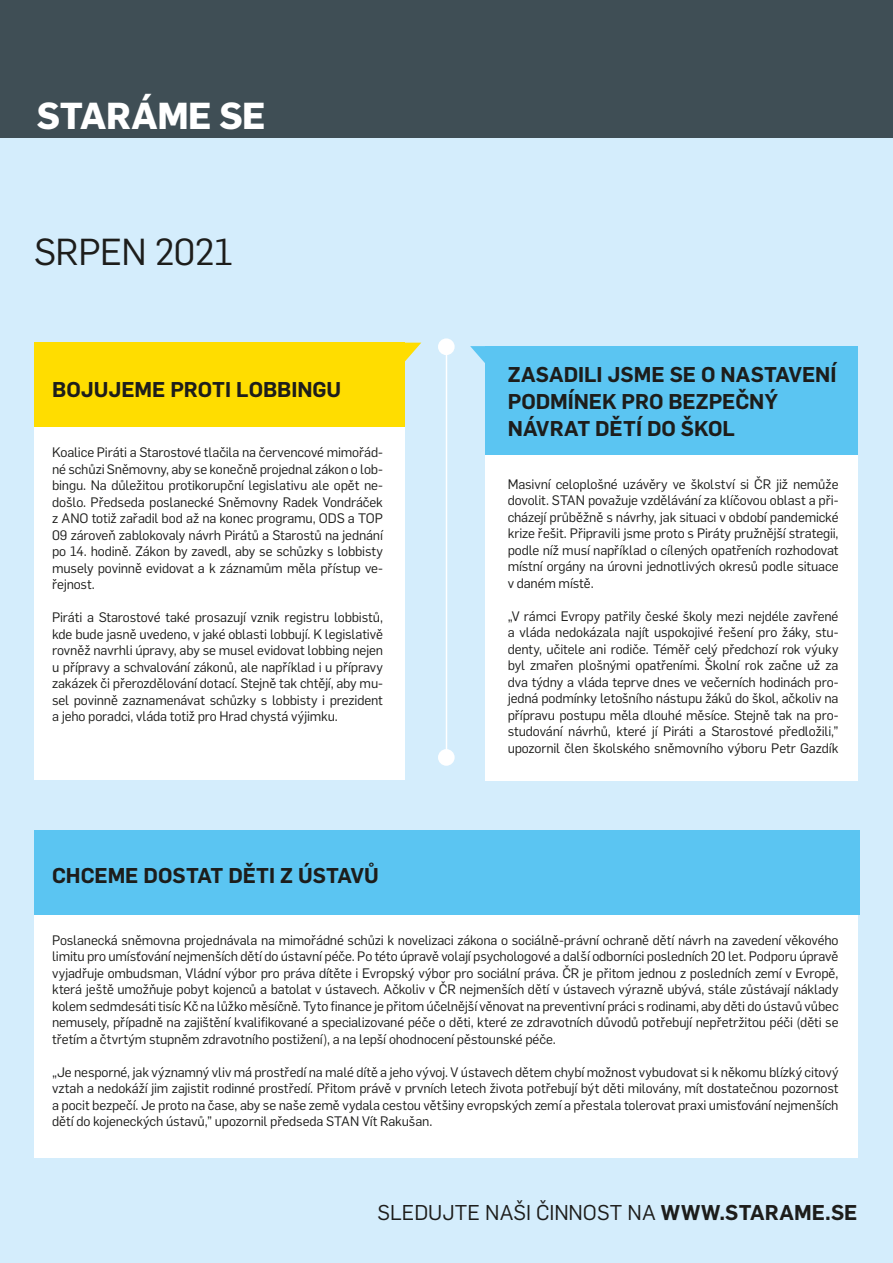
<style>
.page{position:relative;width:893px;height:1263px;background:#d4edfc}
.page>*{position:absolute;margin:0;border:0;box-sizing:border-box;transform-origin:0 0}
.t1{font:700 36.9px "Flama";letter-spacing:-.01em;color:#fff}
.t2{font:36.9px "Flama";letter-spacing:-.01em;color:#1d1d1b}
.t3{font:600 21px/27px "Flama";color:#1d1d1b}
.t4{font:21px "Flama";color:#1d1d1b}
.t5{font:13.5px/16.5px "Flama";letter-spacing:-.01em;color:#1d1d1b;text-align:justify}
.s1{font-weight:600}
</style>
<div class="page">
<div style="left:34px;top:376px;width:371px;height:404px;background:#fff"></div>
<hr style="left:446px;top:342px;width:1px;height:415px;background:#fff">
<div style="left:34px;top:342px;width:371px;height:85px;background:#fd0"></div>
<svg style="left:405px;top:343px;width:16px;height:19px"></svg>
<div style="left:438px;top:338px;width:17px;height:17px;background:#fff;border-radius:50%"></div>
<div style="left:0;top:0;width:893px;height:138px;background:#3f4e55"></div>
<svg style="left:470px;top:346px;width:15px;height:17px"></svg>
<div style="left:485px;top:377px;width:373px;height:403px;background:#fff"></div>
<div style="left:485px;top:346px;width:373px;height:108px;background:#5bc5f2"></div>
<div style="left:34px;top:864px;width:824px;height:293px;background:#fff"></div>
<div style="left:34px;top:830px;width:826px;height:84px;background:#5bc5f2"></div>
<div style="left:438px;top:749px;width:17px;height:17px;background:#fff;border-radius:50%"></div>
<h1 class="t1" style="left:37px;top:89px;width:230px">STARÁME SE</h1>
<h1 class="t2" style="left:34px;top:226px;width:200px">SRPEN 2021</h1>
<h2 class="t3" style="left:52px;top:374px;width:291px">BOJUJEME PROTI LOBBINGU</h2>
<p class="t5" style="left:52px;top:443px;width:332px">Koalice Piráti a Starostové tlačila na červencové mimořád&shy;né schůzi Sněmovny, aby se konečně projednal zákon o lob&shy;bingu. Na důležitou protikorupční legislativu ale opět ne&shy;došlo. Předseda poslanecké Sněmovny Radek Vondráček z ANO totiž zařadil bod až na konec programu, ODS a TOP 09 zároveň zablokovaly návrh Pirátů a Starostů na jednání po 14. hodině. Zákon by zavedl, aby se schůzky s lobbisty musely povinně evidovat a k záznamům měla přístup ve&shy;řejnost.</p>
<p class="t5" style="left:52px;top:608px;width:332px">Piráti a Starostové také prosazují vznik registru lobbistů, kde bude jasně uvedeno, v jaké oblasti lobbují. K legislativě rovněž navrhli úpravy, aby se musel evidovat lobbing nejen u přípravy a schvalování zákonů, ale například i u přípravy zakázek či přerozdělování dotací. Stejně tak chtějí, aby mu&shy;sel povinně zaznamenávat schůzky s lobbisty i prezident a jeho poradci, vláda totiž pro Hrad chystá výjimku.</p>
<h2 class="t3" style="left:52px;top:860px;width:328px">CHCEME DOSTAT DĚTI Z ÚSTAVŮ</h2>
<h2 class="t3" style="left:508px;top:359px;width:330px">ZASADILI JSME SE O NASTAVENÍ<br>PODMÍNEK PRO BEZPEČNÝ<br>NÁVRAT DĚTÍ DO ŠKOL</h2>
<p class="t5" style="left:508px;top:475px;width:332px">Masivní celoplošné uzávěry ve školství si ČR již nemůže dovolit. STAN považuje vzdělávání za klíčovou oblast a při&shy;cházejí průběžně s návrhy, jak situaci v období pandemické krize řešit. Připravili jsme proto s Piráty pružnější strategii, podle níž musí například o cílených opatřeních rozhodovat místní orgány na úrovni jednotlivých okresů podle situace v daném místě.</p>
<p class="t5" style="left:508px;top:607px;width:332px">„V rámci Evropy patřily české školy mezi nejdéle zavřené a vláda nedokázala najít uspokojivé řešení pro žáky, stu&shy;denty, učitele ani rodiče. Téměř celý předchozí rok výuky byl zmařen plošnými opatřeními. Školní rok začne už za dva týdny a vláda teprve dnes ve večerních hodinách pro&shy;jedná podmínky letošního nástupu žáků do škol, ačkoliv na přípravu postupu měla dlouhé měsíce. Stejně tak na pro&shy;studování návrhů, které jí Piráti a Starostové předložili,” upozornil člen školského sněmovního výboru Petr Gazdík</p>
<p class="t5" style="left:52px;top:931px;width:788px">Poslanecká sněmovna projednávala na mimořádné schůzi k novelizaci zákona o sociálně-právní ochraně dětí návrh na zavedení věkového limitu pro umísťování nejmenších dětí do ústavní péče. Po této úpravě volají psychologové a další odborníci posledních 20 let. Podporu úpravě vyjadřuje ombudsman, Vládní výbor pro práva dítěte i Evropský výbor pro sociální práva. ČR je přitom jednou z posledních zemí v Evropě, která ještě umožňuje pobyt kojenců a batolat v ústavech. Ačkoliv v ČR nejmenších dětí v ústavech výrazně ubývá, stále zůstávají náklady kolem sedmdesáti tisíc Kč na lůžko měsíčně. Tyto finance je přitom účelnější věnovat na preventivní práci s rodinami, aby děti do ústavů vůbec nemusely, případně na zajištění kvalifikované a specializované péče o děti, které ze zdravotních důvodů potřebují nepřetržitou péči (děti se třetím a čtvrtým stupněm zdravotního postižení), a na lepší ohodnocení pěstounské péče.</p>
<p class="t5" style="left:52px;top:1063px;width:788px">„Je nesporné, jak významný vliv má prostředí na malé dítě a jeho vývoj. V ústavech dětem chybí možnost vybudovat si k někomu blízký citový vztah a nedokáží jim zajistit rodinné prostředí. Přitom právě v prvních letech života potřebují být děti milovány, mít dostatečnou pozornost a pocit bezpečí. Je proto na čase, aby se naše země vydala cestou většiny evropských zemí a přestala tolerovat praxi umisťování nejmenších dětí do kojeneckých ústavů,” upozornil předseda STAN Vít Rakušan.</p>
<h2 class="t4" style="left:378px;top:1198px;width:481px">SLEDUJTE NAŠI ČINNOST NA <span class="s1">WWW.STARAME.SE</span></h2>
</div>
